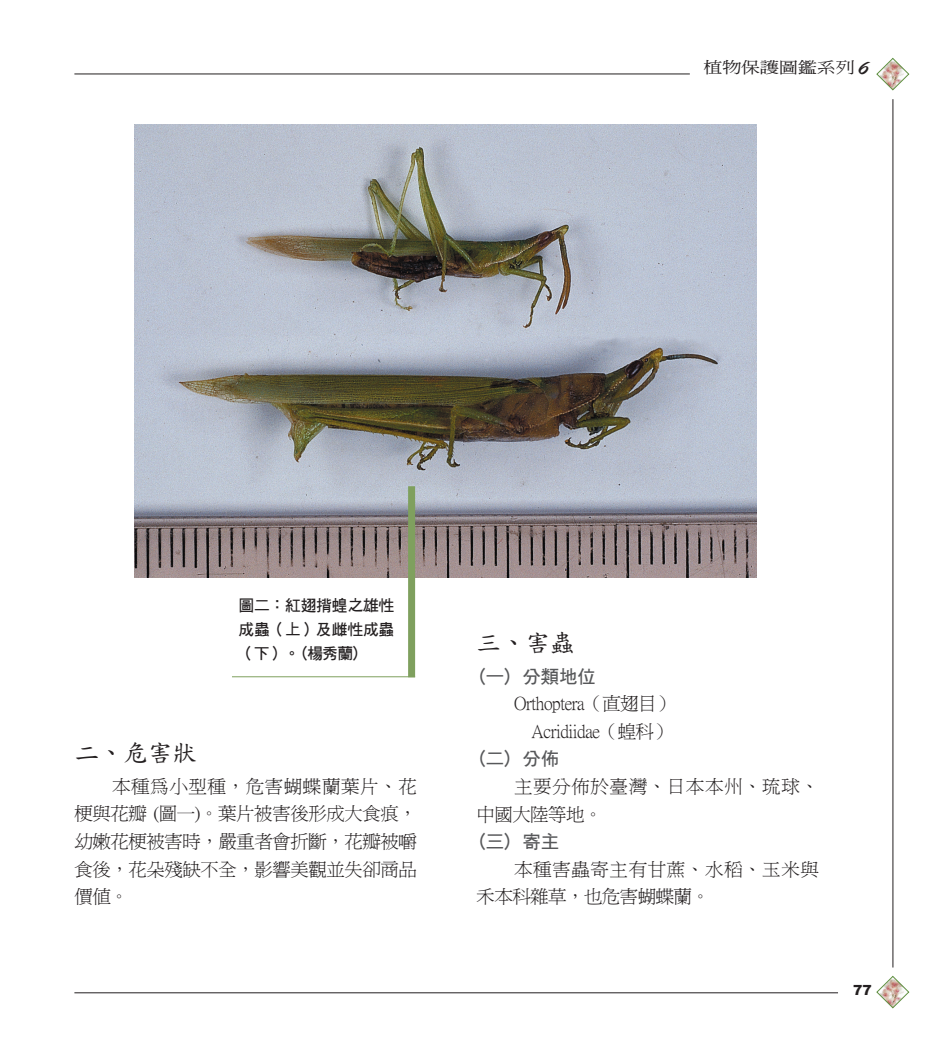
<style>
.page{position:relative;width:943px;height:1042px;background:#fff}
.page>*{position:absolute;margin:0;border:0;box-sizing:border-box;transform-origin:0 0}
.t1{font:24.5px "DF Kai Shu SB Estd BF";color:#231f20}
.t2{font:18.38px/27.7px "P Ming Li U";letter-spacing:-.02em;color:#231f20;text-align:justify}
.t3{font:18.38px/27.7px "P Ming Li U";letter-spacing:.04em;color:#231f20}
.t4{font:18.38px "DF Hei W7 WIN BF";color:#57585a}
.t5{font:15.75px/23.6px "DF Hei W7 WIN BF";letter-spacing:-.01em;color:#231f20;text-align:justify}
.t6{font:15.75px "DF Ming W5 WIN BF";color:#231f20;scale:1.2 1}
.t7{font:900 14px "Arial";color:#231f20}
.s1{font-family:"Brush Script";font-size:21px}
</style>
<div class="page">
<hr style="left:74px;top:74px;width:616px;height:1px;background:#231f20">
<hr style="left:892px;top:99px;width:1px;height:868px;background:#231f20">
<hr style="left:74px;top:992px;width:764px;height:1px;background:#231f20">
<svg style="left:876px;top:975px;width:33px;height:34px"></svg>
<svg style="left:876px;top:57px;width:33px;height:34px"></svg>
<img style="left:134px;top:124px;width:622px;height:454px">
<div style="left:408px;top:486px;width:7px;height:191px;background:#7fa05e"></div>
<hr style="left:232px;top:676px;width:183px;height:1px;background:#7fa05e">
<p class="t6" style="left:703px;top:60px;width:139px">植物保護圖鑑系列 <span class="s1">6</span></p>
<p class="t5" style="left:238px;top:594px;width:157px">圖二：紅翅揹蝗之雄性成蟲（上）及雌性成蟲（下）。(楊秀蘭)</p>
<h1 class="t1" style="left:74px;top:740px;width:124px">二、危害狀</h1>
<p class="t2" style="left:74px;top:772px;width:344px;text-indent:38px">本種為小型種，危害蝴蝶蘭葉片、花梗與花瓣 (圖一)。葉片被害後形成大食痕，幼嫩花梗被害時，嚴重者會折斷，花瓣被嚼食後，花朵殘缺不全，影響美觀並失卻商品價值。</p>
<h1 class="t1" style="left:476px;top:630px;width:113px">三、害蟲</h1>
<p class="t4" style="left:476px;top:667px;width:121px">(一) 分類地位</p>
<p class="t2" style="left:514px;top:690px;width:162px;text-align:right">Orthoptera（直翅目）<br>Acridiidae（蝗科）</p>
<p class="t4" style="left:476px;top:750px;width:84px">(二) 分佈</p>
<p class="t3" style="left:476px;top:772px;width:344px;text-indent:38px">主要分佈於臺灣、日本本州、琉球、中國大陸等地。</p>
<p class="t4" style="left:476px;top:832px;width:84px">(三) 寄主</p>
<p class="t3" style="left:476px;top:855px;width:344px;text-indent:38px">本種害蟲寄主有甘蔗、水稻、玉米與禾本科雜草，也危害蝴蝶蘭。</p>
<p class="t7" style="left:853px;top:980px;width:20px">77</p>
</div>
